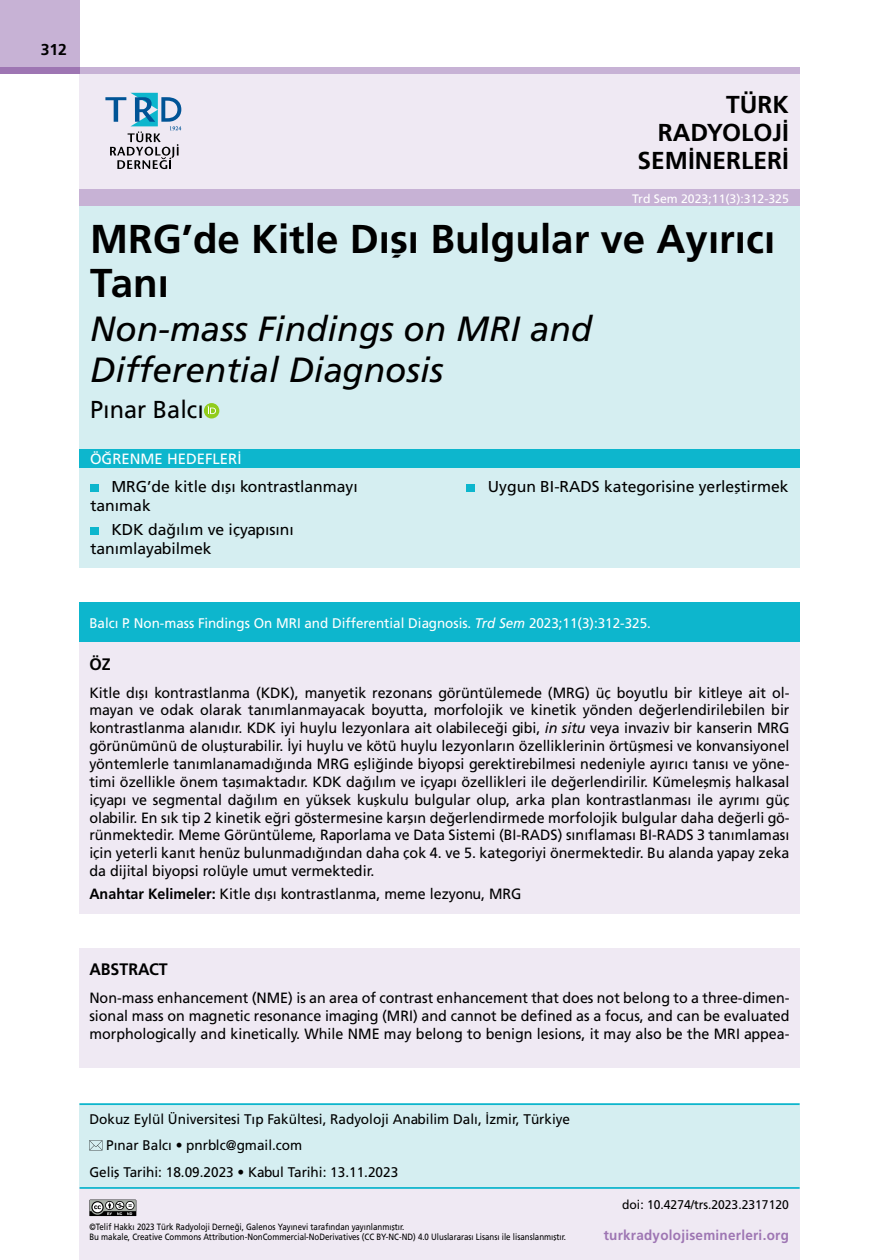
<style>
.page{position:relative;width:879px;height:1260px;background:#fff}
.page>*{position:absolute;margin:0;border:0;box-sizing:border-box;transform-origin:0 0}
._1__BASLIK{font:40.25px/43.8px "Frutiger Bold Tr";color:#000}
._2__BASLIK{font:35px/40.2px "Frutiger Italic Tr";color:#000}
.t1{font:24.5px/28px "Frutiger Bold Tr";color:#000;text-align:right}
.YAZARLAR{font:24.5px "Frutiger Normal Tr";color:#000;scale:.96 1}
.ÖZET_LİLA_BASLIK{font:16.62px "Frutiger Bold Tr";color:#000;scale:.96 1}
.HEDEFLER{font:15.75px/18.9px "Frutiger Normal Tr";color:#000}
.t2{font:15.75px "Frutiger Bold Tr";color:#000}
.ÖZET-LİLA{font:14.88px/17.8px "Frutiger Normal Tr";color:#000;text-align:justify;scale:.96 1}
.OGRENME{font:14.88px "Frutiger Normal Tr";color:#fff}
.CITE_AS{font:14px "Frutiger Normal Tr";color:#fff;scale:.96 1}
.SORUMLU_YAZAR{font:14px "Frutiger Normal Tr";color:#000}
.KURUMLAR{font:14px "Frutiger Normal Tr";color:#000}
.t3{font:14px "Frutiger Bold Tr";letter-spacing:.02em;color:#9e76b3;scale:.96 1}
.DOİ{font:12.6px "Frutiger Normal Tr";color:#000;scale:.96 1}
.SAYFA_ARA{font:12.25px "Frutiger Normal Tr";color:#fff}
.t4{font:9.1px/10px "Frutiger Normal Tr";color:#000;scale:.87 1}
.s1{font-family:"Frutiger Italic Tr"}
.s2{font-family:"Frutiger Bold Tr"}
</style>
<div class="page">
<div style="left:79px;top:71px;width:720px;height:119px;background:#efe9f3"></div>
<div style="left:79px;top:67px;width:720px;height:7px;background:#c7b2d5"></div>
<div style="left:79px;top:1187px;width:720px;height:73px;background:#efe9f3"></div>
<div style="left:0;top:0;width:79px;height:74px;background:#c7b2d5"></div>
<svg style="left:105px;top:93px;width:76px;height:76px"></svg>
<div style="left:0;top:67px;width:79px;height:7px;background:#9e76b3"></div>
<div style="left:79px;top:189px;width:720px;height:18px;background:#c7b2d5"></div>
<hr style="left:79px;top:1187px;width:720px;height:2px;background:#0db6cd">
<svg style="left:89px;top:1200px;width:47px;height:16px"></svg>
<div style="left:79px;top:207px;width:720px;height:361px;background:#d5eef1"></div>
<div style="left:79px;top:449px;width:720px;height:19px;background:#0db6cd"></div>
<div style="left:204px;top:403px;width:15px;height:15px;background:#91cc1c;border-radius:50%"></div>
<svg style="left:207px;top:406px;width:9px;height:8px"></svg>
<div style="left:90px;top:484px;width:8px;height:8px;background:#0db6cd"></div>
<div style="left:90px;top:527px;width:8px;height:8px;background:#0db6cd"></div>
<div style="left:466px;top:484px;width:8px;height:8px;background:#0db6cd"></div>
<div style="left:79px;top:602px;width:720px;height:40px;background:#0db6cd"></div>
<div style="left:79px;top:642px;width:720px;height:272px;background:#efe9f3"></div>
<div style="left:79px;top:948px;width:720px;height:119px;background:#efe9f3"></div>
<div style="left:79px;top:1103px;width:720px;height:84px;background:#d5eef1"></div>
<svg style="left:89px;top:1140px;width:13px;height:10px"></svg>
<hr style="left:79px;top:1103px;width:720px;height:2px;background:#0db6cd">
<p class="t2" style="left:41px;top:40px;width:28px">312</p>
<h3 class="t1" style="left:637px;top:90px;width:153px">TÜRK<br>RADYOLOJİ<br>SEMİNERLERİ</h3>
<p class="SAYFA_ARA" style="left:632px;top:192px;width:158px">Trd Sem 2023;11(3):312-325</p>
<p class="_1__BASLIK" style="left:90px;top:217px;width:686px">MRG’de Kitle Dışı Bulgular ve Ayırıcı<br>Tanı</p>
<p class="_2__BASLIK" style="left:90px;top:309px;width:503px">Non-mass Findings on MRI and<br>Differential Diagnosis</p>
<p class="YAZARLAR" style="left:90px;top:396px;width:120px">Pınar Balcı</p>
<p class="OGRENME" style="left:90px;top:450px;width:153px">ÖĞRENME HEDEFLERİ</p>
<p class="HEDEFLER" style="left:90px;top:477px;width:269px;text-indent:21px">MRG’de kitle dışı kontrastlanmayı tanımak</p>
<p class="HEDEFLER" style="left:90px;top:520px;width:205px;text-indent:21px">KDK dağılım ve içyapısını tanımlayabilmek</p>
<p class="HEDEFLER" style="left:487px;top:477px;width:302px">Uygun BI-RADS kategorisine yerleştirmek</p>
<p class="CITE_AS" style="left:89px;top:615px;width:586px">Balcı P. Non-mass Findings On MRI and Differential Diagnosis. <span class="s1">Trd Sem</span> 2023;11(3):312-325.</p>
<p class="ÖZET_LİLA_BASLIK" style="left:89px;top:654px;width:24px">ÖZ</p>
<p class="ÖZET-LİLA" style="left:89px;top:683px;width:730px">Kitle dışı kontrastlanma (KDK), manyetik rezonans görüntülemede (MRG) üç boyutlu bir kitleye ait ol&shy;mayan ve odak olarak tanımlanmayacak boyutta, morfolojik ve kinetik yönden değerlendirilebilen bir kontrastlanma alanıdır. KDK iyi huylu lezyonlara ait olabileceği gibi, <span class="s1">in situ</span> veya invaziv bir kanserin MRG görünümünü de oluşturabilir. İyi huylu ve kötü huylu lezyonların özelliklerinin örtüşmesi ve konvansiyonel yöntemlerle tanımlanamadığında MRG eşliğinde biyopsi gerektirebilmesi nedeniyle ayırıcı tanısı ve yöne&shy;timi özellikle önem taşımaktadır. KDK dağılım ve içyapı özellikleri ile değerlendirilir. Kümeleşmiş halkasal içyapı ve segmental dağılım en yüksek kuşkulu bulgular olup, arka plan kontrastlanması ile ayrımı güç olabilir. En sık tip 2 kinetik eğri göstermesine karşın değerlendirmede morfolojik bulgular daha değerli gö&shy;rünmektedir. Meme Görüntüleme, Raporlama ve Data Sistemi (BI-RADS) sınıflaması BI-RADS 3 tanımlaması için yeterli kanıt henüz bulunmadığından daha çok 4. ve 5. kategoriyi önermektedir. Bu alanda yapay zeka da dijital biyopsi rolüyle umut vermektedir.</p>
<p class="ÖZET-LİLA" style="left:89px;top:885px;width:451px"><span class="s2">Anahtar Kelimeler:</span> Kitle dışı kontrastlanma, meme lezyonu, MRG</p>
<p class="ÖZET_LİLA_BASLIK" style="left:89px;top:960px;width:83px">ABSTRACT</p>
<p class="ÖZET-LİLA" style="left:89px;top:989px;width:730px">Non-mass enhancement (NME) is an area of contrast enhancement that does not belong to a three-dimen&shy;sional mass on magnetic resonance imaging (MRI) and cannot be defined as a focus, and can be evaluated morphologically and kinetically. While NME may belong to benign lesions, it may also be the MRI appea-</p>
<p class="KURUMLAR" style="left:89px;top:1111px;width:482px">Dokuz Eylül Üniversitesi Tıp Fakültesi, Radyoloji Anabilim Dalı, İzmir, Türkiye</p>
<p class="SORUMLU_YAZAR" style="left:106px;top:1137px;width:197px">Pınar Balcı • pnrblc@gmail.com</p>
<p class="SORUMLU_YAZAR" style="left:89px;top:1164px;width:310px">Gelifl Tarihi: 18.09.2023 • Kabul Tarihi: 13.11.2023</p>
<p class="t4" style="left:89px;top:1221px;width:549px">©Telif Hakkı 2023 Türk Radyoloji Derneği, Galenos Yayınevi tarafından yayınlanmıştır.<br>Bu makale, Creative Commons Attribution-NonCommercial-NoDerivatives (CC BY-NC-ND) 4.0 Uluslararası Lisansı ile lisanslanmıştır.</p>
<p class="DOİ" style="left:621px;top:1197px;width:175px">doi: 10.4274/trs.2023.2317120</p>
<p class="t3" style="left:603px;top:1226px;width:194px">turkradyolojiseminerleri.org</p>
</div>
